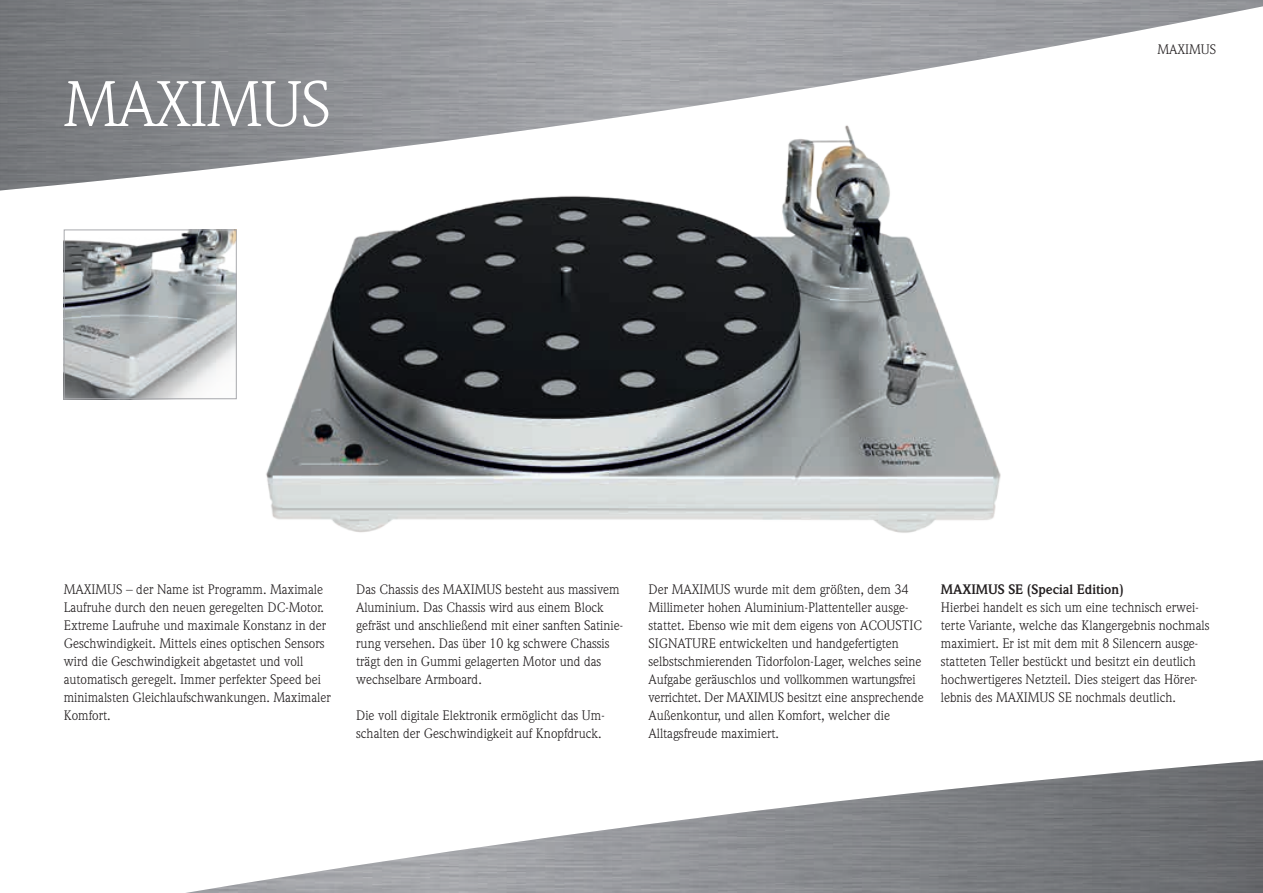
<style>
.page{position:relative;width:1263px;height:893px;background:#fff}
.page>*{position:absolute;margin:0;border:0;box-sizing:border-box;transform-origin:0 0}
.t1{font:63px "Weidemann Std";letter-spacing:-.02em;color:#fff}
.t2{font:13.5px/18px "Weidemann Std";color:#231f20}
.t3{font:700 13.5px "Weidemann Std";color:#231f20}
</style>
<div class="page">
<img style="left:169px;top:191px;width:832px;height:342px">
<img style="left:66px;top:232px;width:169px;height:165px">
<div style="left:64px;top:230px;width:173px;height:169px;border:1px solid #a8a9ad"></div>
<img style="left:0;top:0;width:1263px;height:191px">
<img style="left:186px;top:760px;width:1077px;height:133px">
<h1 class="t1" style="left:64px;top:67px;width:268px">MAXIMUS</h1>
<p class="t2" style="left:1157px;top:40px;width:60px">MAXIMUS</p>
<p class="t2" style="left:64px;top:580px;width:269px">MAXIMUS – der Name ist Programm. Maximale Laufruhe durch den neuen geregelten DC-Motor.<br>Extreme Laufruhe und maximale Konstanz in der Geschwindigkeit. Mittels eines optischen Sensors wird die Geschwindigkeit abgetastet und voll automatisch geregelt. Immer perfekter Speed bei minimalsten Gleichlaufschwankungen. Maximaler Komfort.</p>
<p class="t2" style="left:356px;top:580px;width:268px">Das Chassis des MAXIMUS besteht aus massivem Aluminium. Das Chassis wird aus einem Block gefräst und anschließend mit einer sanften Satinie&shy;rung versehen. Das über 10 kg schwere Chassis trägt den in Gummi gelagerten Motor und das wechselbare Armboard.</p>
<p class="t2" style="left:356px;top:706px;width:250px">Die voll digitale Elektronik ermöglicht das Um&shy;schalten der Geschwindigkeit auf Knopfdruck.</p>
<p class="t2" style="left:648px;top:580px;width:277px">Der MAXIMUS wurde mit dem größten, dem 34<br>Millimeter hohen Aluminium-Plattenteller ausge&shy;stattet. Ebenso wie mit dem eigens von ACOUSTIC SIGNATURE entwickelten und handgefertigten selbstschmierenden Tidorfolon-Lager, welches seine Aufgabe geräuschlos und vollkommen wartungsfrei verrichtet. Der MAXIMUS besitzt eine ansprechende Außenkontur, und allen Komfort, welcher die Alltagsfreude maximiert.</p>
<p class="t3" style="left:941px;top:581px;width:185px">MAXIMUS SE (Special Edition)</p>
<p class="t2" style="left:941px;top:598px;width:270px">Hierbei handelt es sich um eine technisch erwei&shy;terte Variante, welche das Klangergebnis nochmals maximiert. Er ist mit dem mit 8 Silencern ausge&shy;statteten Teller bestückt und besitzt ein deutlich hochwertigeres Netzteil. Dies steigert das Hörer&shy;lebnis des MAXIMUS SE nochmals deutlich.</p>
</div>
